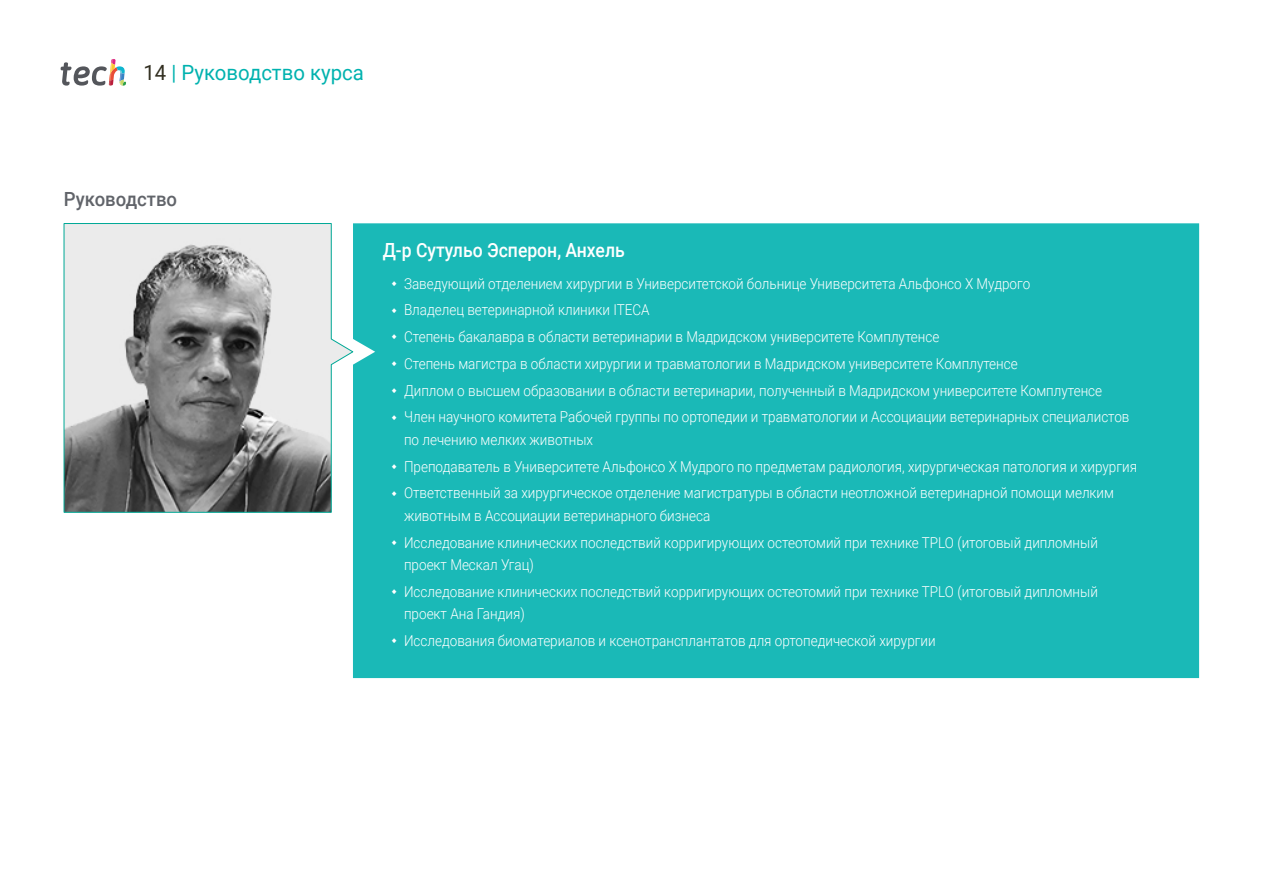
<style>
.page{position:relative;width:1263px;height:893px;background:#fff}
.page>*{position:absolute;margin:0;border:0;box-sizing:border-box;transform-origin:0 0}
.t1{font:21px "Roboto";color:#00b2af}
.t2{font:500 19.5px "Roboto";color:#fff;scale:.9 1}
.t3{font:500 19.5px "Roboto";color:#61646a;scale:.95 1}
.t4{font:300 15px/26.7px "Roboto";color:#fff;scale:.9 1}
.s1{color:#312e20}
</style>
<div class="page">
<svg style="left:61px;top:59px;width:65px;height:27px"></svg>
<div style="left:353px;top:223px;width:846px;height:455px;background:#1ab9b7"></div>
<svg style="left:64px;top:223px;width:290px;height:290px"></svg>
<svg style="left:392px;top:281px;width:5px;height:5px"></svg>
<svg style="left:392px;top:308px;width:5px;height:5px"></svg>
<svg style="left:392px;top:334px;width:5px;height:5px"></svg>
<svg style="left:392px;top:361px;width:5px;height:5px"></svg>
<svg style="left:392px;top:388px;width:5px;height:5px"></svg>
<svg style="left:392px;top:415px;width:5px;height:5px"></svg>
<svg style="left:392px;top:464px;width:5px;height:5px"></svg>
<svg style="left:392px;top:491px;width:5px;height:5px"></svg>
<svg style="left:392px;top:540px;width:5px;height:5px"></svg>
<svg style="left:392px;top:589px;width:5px;height:5px"></svg>
<svg style="left:392px;top:638px;width:5px;height:5px"></svg>
<h1 class="t1" style="left:144px;top:57px;width:222px"><span class="s1">14</span> | Руководство курса</h1>
<h2 class="t3" style="left:64px;top:186px;width:121px">Руководство</h2>
<h2 class="t2" style="left:383px;top:236px;width:270px">Д-р Сутульо Эсперон, Анхель</h2>
<p class="t4" style="left:404px;top:269px;width:807px">Заведующий отделением хирургии в Университетской больнице Университета Альфонсо X Мудрого<br>Владелец ветеринарной клиники ITECA<br>Степень бакалавра в области ветеринарии в Мадридском университете Комплутенсе<br>Степень магистра в области хирургии и травматологии в Мадридском университете Комплутенсе<br>Диплом о высшем образовании в области ветеринарии, полученный в Мадридском университете Комплутенсе Член научного комитета Рабочей группы по ортопедии и травматологии и Ассоциации ветеринарных специалистов</p>
<p class="t4" style="left:404px;top:426px;width:816px">по лечению мелких животных<br>Преподаватель в Университете Альфонсо X Мудрого по предметам радиология, хирургическая патология и хирургия<br>Ответственный за хирургическое отделение магистратуры в области неотложной ветеринарной помощи мелким</p>
<p class="t4" style="left:404px;top:502px;width:772px">животным в Ассоциации ветеринарного бизнеса<br>Исследование клинических последствий корригирующих остеотомий при технике TPLO (итоговый дипломный</p>
<p class="t4" style="left:404px;top:551px;width:772px">проект Мескал Угац)<br>Исследование клинических последствий корригирующих остеотомий при технике TPLO (итоговый дипломный</p>
<p class="t4" style="left:404px;top:600px;width:592px">проект Ана Гандия)<br>Исследования биоматериалов и ксенотрансплантатов для ортопедической хирургии</p>
</div>
